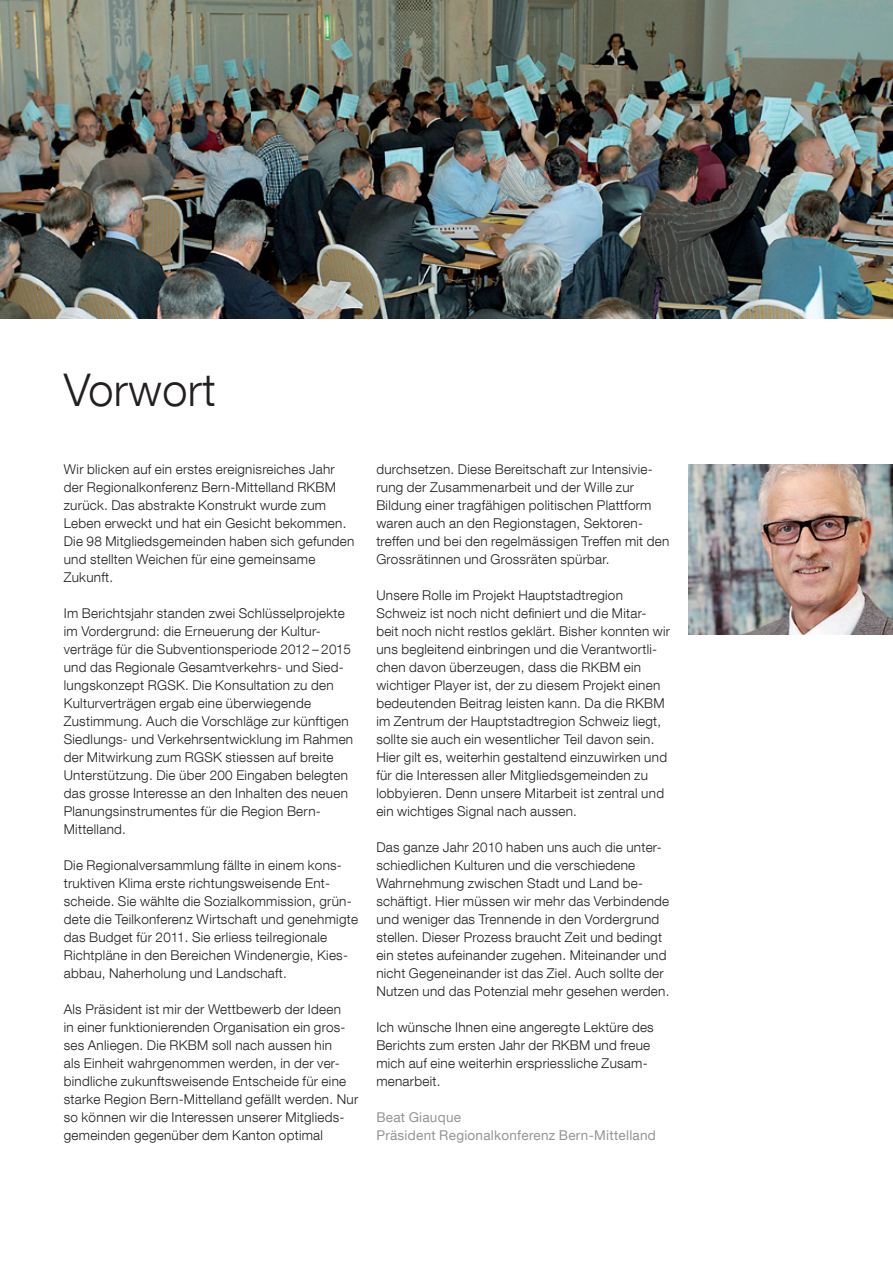
<style>
.page{position:relative;width:893px;height:1263px;background:#fff}
.page>*{position:absolute;margin:0;border:0;box-sizing:border-box;transform-origin:0 0}
.t1{font:300 45px "Helvetica Neue LT Com";letter-spacing:.01em;color:#231f20}
.t2{font:300 13.5px/18px "Helvetica Neue LT Com";letter-spacing:.02em;color:#231f20}
.t3{font:13.5px/18px "Helvetica Neue LT Com";letter-spacing:.02em;color:#939598}
</style>
<div class="page">
<img style="left:0;top:0;width:893px;height:319px">
<img style="left:689px;top:464px;width:204px;height:170px">
<h1 class="t1" style="left:64px;top:363px;width:153px">Vorwort</h1>
<p class="t2" style="left:64px;top:460px;width:292px">Wir blicken auf ein erstes ereignisreiches Jahr der Regionalkonferenz Bern-Mittelland RKBM zurück. Das abstrakte Konstrukt wurde zum Leben erweckt und hat ein Gesicht bekommen.<br>Die 98 Mitgliedsgemeinden haben sich gefunden und stellten Weichen für eine gemeinsame Zukunft.</p>
<p class="t2" style="left:64px;top:604px;width:291px">Im Berichtsjahr standen zwei Schlüsselprojekte im Vordergrund: die Erneuerung der Kultur&shy;verträge für die Subventionsperiode 2012 – 2015 und das Regionale Gesamtverkehrs- und Sied&shy;lungskonzept RGSK. Die Konsultation zu den Kulturverträgen ergab eine überwiegende Zustimmung. Auch die Vorschläge zur künftigen Siedlungs- und Verkehrsentwicklung im Rahmen der Mitwirkung zum RGSK stiessen auf breite Unterstützung. Die über 200 Eingaben belegten das grosse Interesse an den Inhalten des neuen Planungsinstrumentes für die Region Bern-Mittelland.</p>
<p class="t2" style="left:64px;top:856px;width:296px">Die Regionalversammlung fällte in einem kons&shy;truktiven Klima erste richtungsweisende Ent&shy;scheide. Sie wählte die Sozialkommission, grün&shy;dete die Teilkonferenz Wirtschaft und genehmigte das Budget für 2011. Sie erliess teilregionale Richtpläne in den Bereichen Windenergie, Kies&shy;abbau, Naherholung und Landschaft.</p>
<p class="t2" style="left:64px;top:1000px;width:296px">Als Präsident ist mir der Wettbewerb der Ideen<br>in einer funktionierenden Organisation ein gros&shy;ses Anliegen. Die RKBM soll nach aussen hin<br>als Einheit wahrgenommen werden, in der ver&shy;bindliche zukunftsweisende Entscheide für eine starke Region Bern-Mittelland gefällt werden. Nur so können wir die Interessen unserer Mitglieds&shy;gemeinden gegenüber dem Kanton optimal</p>
<p class="t2" style="left:376px;top:460px;width:295px">durchsetzen. Diese Bereitschaft zur Intensivie&shy;rung der Zusammenarbeit und der Wille zur Bildung einer tragfähigen politischen Plattform waren auch an den Regionstagen, Sektoren&shy;treffen und bei den regelmässigen Treffen mit den Grossrätinnen und Grossräten spürbar.</p>
<p class="t2" style="left:376px;top:586px;width:295px">Unsere Rolle im Projekt Hauptstadtregion Schweiz ist noch nicht definiert und die Mitar&shy;beit noch nicht restlos geklärt. Bisher konnten wir uns begleitend einbringen und die Verantwortli&shy;chen davon überzeugen, dass die RKBM ein wichtiger Player ist, der zu diesem Projekt einen bedeutenden Beitrag leisten kann. Da die RKBM im Zentrum der Hauptstadtregion Schweiz liegt, sollte sie auch ein wesentlicher Teil davon sein.<br>Hier gilt es, weiterhin gestaltend einzuwirken und für die Interessen aller Mitgliedsgemeinden zu lobbyieren. Denn unsere Mitarbeit ist zentral und ein wichtiges Signal nach aussen.</p>
<p class="t2" style="left:376px;top:838px;width:295px">Das ganze Jahr 2010 haben uns auch die unter&shy;schiedlichen Kulturen und die verschiedene Wahrnehmung zwischen Stadt und Land be&shy;schäftigt. Hier müssen wir mehr das Verbindende und weniger das Trennende in den Vordergrund stellen. Dieser Prozess braucht Zeit und bedingt ein stetes aufeinander zugehen. Miteinander und nicht Gegeneinander ist das Ziel. Auch sollte der Nutzen und das Potenzial mehr gesehen werden.</p>
<p class="t2" style="left:376px;top:1018px;width:279px">Ich wünsche Ihnen eine angeregte Lektüre des Berichts zum ersten Jahr der RKBM und freue mich auf eine weiterhin erspriessliche Zusam&shy;menarbeit.</p>
<p class="t3" style="left:376px;top:1107px;width:281px">Beat Giauque<br>Präsident Regionalkonferenz Bern-Mittelland</p>
</div>
